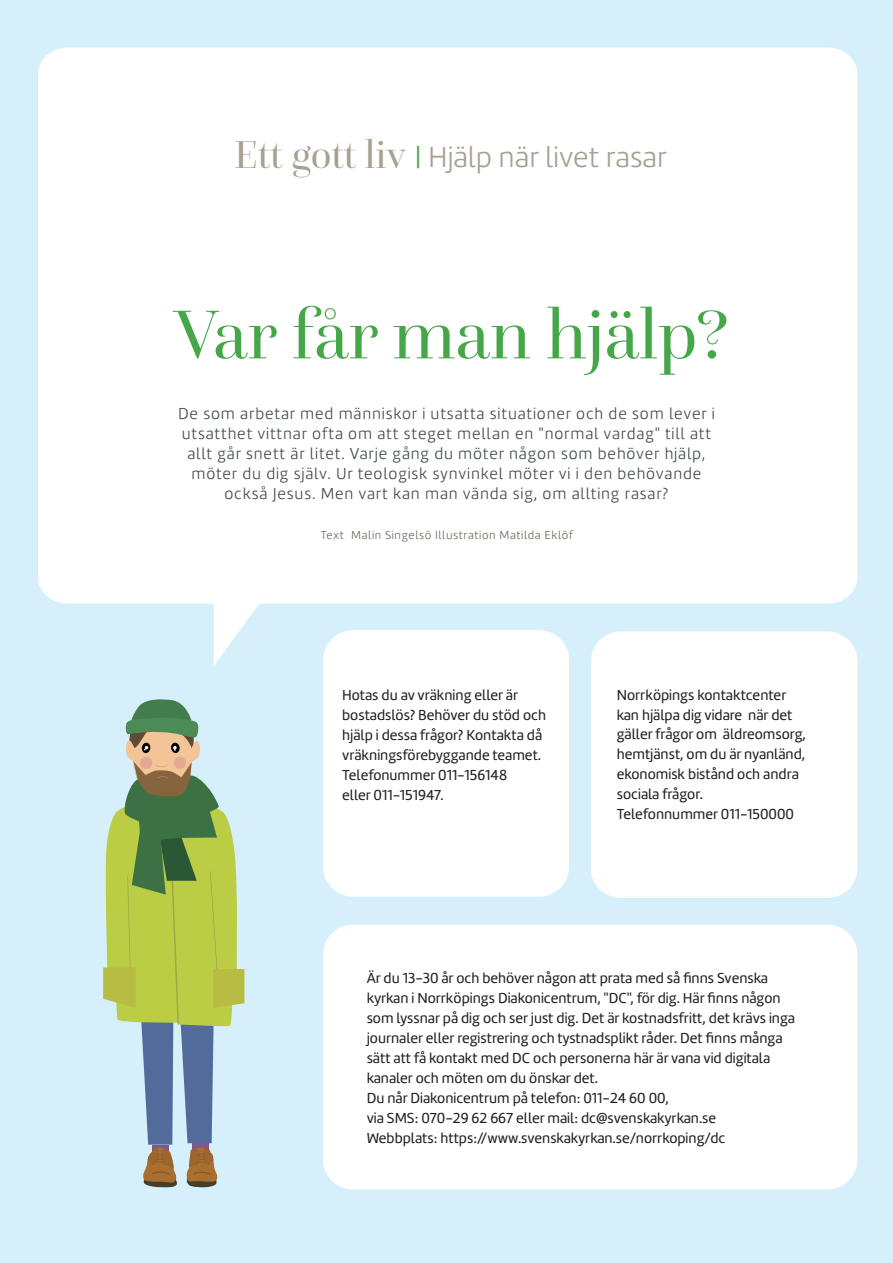
<style>
.page{position:relative;width:893px;height:1263px;background:#d6f0fb}
.page>*{position:absolute;margin:0;border:0;box-sizing:border-box;transform-origin:0 0}
.Rubrik_färg{font:72px "Questa Grande";color:#45a748}
.Vinjett{font:40.5px "Questa Grande";color:#a8a092}
.Vinjettnamn{font:30px "Amelia Rounded Light";color:#a8a092}
.Text_och_Foto{font:16.5px/19.8px "Amelia Rounded Light";letter-spacing:.05em;color:#414d47;text-align:center}
.Brödtext_sans{font:15px/20px "Amelia Rounded Regular";color:#231f20}
.Text_och_Foto-2{font:12px "Amelia Rounded Light";letter-spacing:.05em;color:#6d685e}
.s1{color:#45a748}
</style>
<div class="page">
<div style="left:591px;top:631px;width:266px;height:267px;background:#fff;border-radius:30px"></div>
<div style="left:323px;top:925px;width:534px;height:264px;background:#fff;border-radius:30px"></div>
<div style="left:323px;top:630px;width:246px;height:267px;background:#fff;border-radius:30px"></div>
<svg style="left:103px;top:699px;width:141px;height:489px"></svg>
<div style="left:38px;top:48px;width:819px;height:617px;background:#fff"></div>
<p class="Vinjett" style="left:234px;top:130px;width:174px">Ett gott liv</p>
<p class="Vinjettnamn" style="left:415px;top:138px;width:254px"><span class="s1">|</span> Hjälp när livet rasar</p>
<p class="Rubrik_färg" style="left:175px;top:291px;width:556px">Var får man hjälp?</p>
<p class="Text_och_Foto" style="left:178px;top:404px;width:538px">De som arbetar med människor i utsatta situationer och de som lever i utsatthet vittnar ofta om att steget mellan en "normal vardag" till att allt går snett är litet. Varje gång du möter någon som behöver hjälp, möter du dig själv. Ur teologisk synvinkel möter vi i den behövande också Jesus. Men vart kan man vända sig, om allting rasar?</p>
<p class="Text_och_Foto-2" style="left:321px;top:527px;width:254px">Text Malin Singelsö Illustration Matilda Eklöf</p>
<p class="Brödtext_sans" style="left:342px;top:685px;width:205px">Hotas du av vräkning eller är bostadslös? Behöver du stöd och hjälp i dessa frågor? Kontakta då vräkningsförebyggande teamet.</p>
<p class="Brödtext_sans" style="left:342px;top:765px;width:166px">Telefonummer 011-156148</p>
<p class="Brödtext_sans" style="left:342px;top:785px;width:103px">eller 011-151947.</p>
<p class="Brödtext_sans" style="left:617px;top:685px;width:191px">Norrköpings kontaktcenter kan hjälpa dig vidare när det gäller frågor om äldreomsorg, hemtjänst, om du är nyanländ, ekonomisk bistånd och andra sociala frågor.</p>
<p class="Brödtext_sans" style="left:617px;top:804px;width:179px">Telefonnummer 011-150000</p>
<p class="Brödtext_sans" style="left:367px;top:968px;width:430px">Är du 13-30 år och behöver någon att prata med så finns Svenska kyrkan i Norrköpings Diakonicentrum, "DC", för dig. Här finns någon som lyssnar på dig och ser just dig. Det är kostnadsfritt, det krävs inga journaler eller registrering och tystnadsplikt råder. Det finns många sätt att få kontakt med DC och personerna här är vana vid digitala kanaler och möten om du önskar det.</p>
<p class="Brödtext_sans" style="left:367px;top:1088px;width:304px">Du når Diakonicentrum på telefon: 011-24 60 00,</p>
<p class="Brödtext_sans" style="left:367px;top:1108px;width:351px">via SMS: 070-29 62 667 eller mail: dc@svenskakyrkan.se</p>
<p class="Brödtext_sans" style="left:367px;top:1128px;width:360px">Webbplats: https://www.svenskakyrkan.se/norrkoping/dc</p>
</div>
